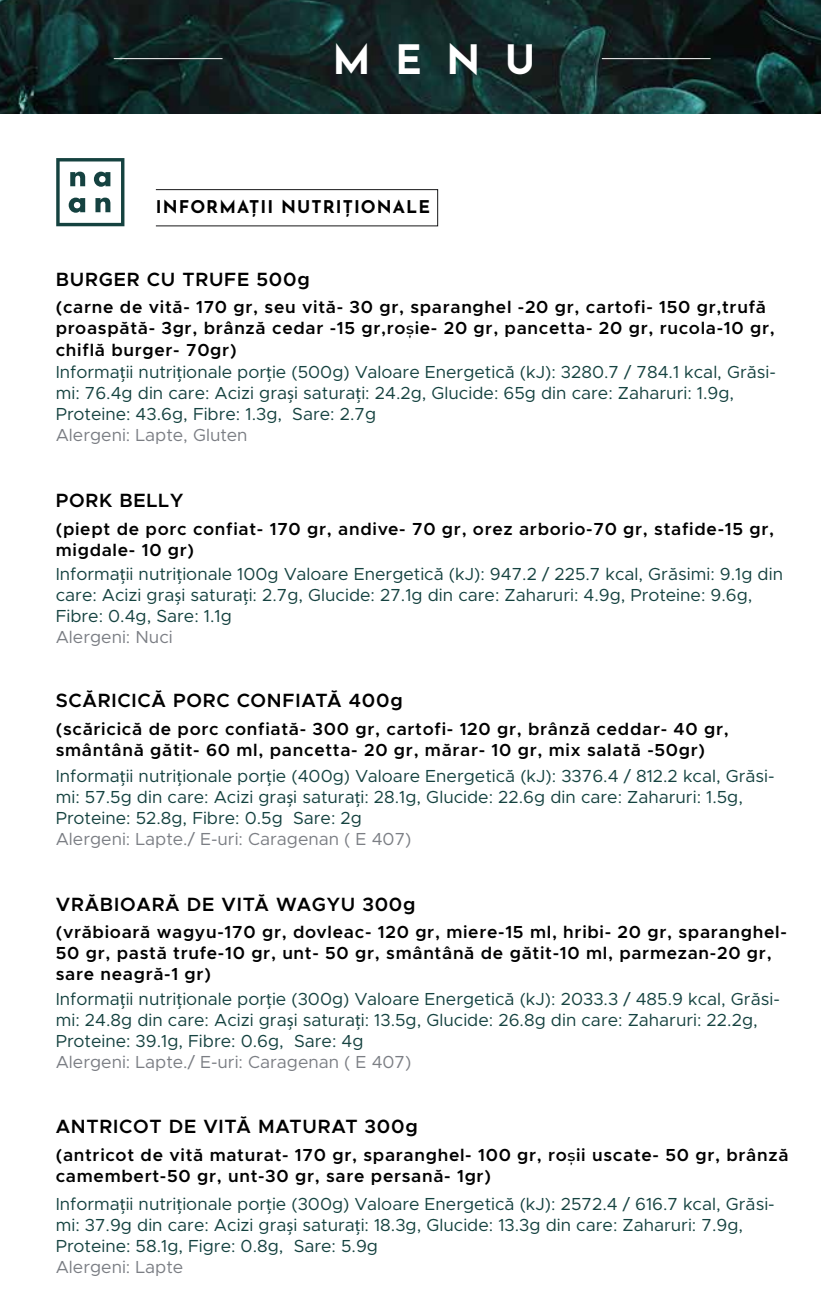
<style>
.page{position:relative;width:821px;height:1312px;background:#fff}
.page>*{position:absolute;margin:0;border:0;box-sizing:border-box;transform-origin:0 0}
.t1{font:700 40.43px "Josefin Sans";color:#fff}
.t2{font:600 19.25px "Metropolis";letter-spacing:.04em;color:#000}
.t3{font:17.5px/21px "Metropolis";color:#154240}
.t4{font:600 17.5px/21px "Metropolis";letter-spacing:.04em;color:#000}
.t5{font:17.5px "Metropolis";color:#7b7e84}
.t6{font:700 17.5px "Josefin Sans";letter-spacing:.06em;color:#000}
.s1{font-family:"Montserrat";font-weight:100;font-size:15.75px}
.s2{font-family:"Myriad Pro"}
</style>
<div class="page">
<img style="left:0;top:0;width:820px;height:114px">
<div style="left:156px;top:189px;width:282px;height:37px;border:1px solid #171819"></div>
<hr style="left:601px;top:58px;width:109px;height:1px;background:#fff">
<hr style="left:114px;top:58px;width:108px;height:1px;background:#fff">
<svg style="left:56px;top:158px;width:68px;height:68px"></svg>
<h1 class="t1" style="left:332px;top:30px;width:204px">MENU</h1>
<p class="t6" style="left:156px;top:194px;width:275px">INFORMAȚII NUTRIȚIONALE</p>
<p class="t2" style="left:56px;top:267px;width:255px">BURGER CU TRUFE 500g</p>
<p class="t4" style="left:56px;top:297px;width:720px">(carne de vită- 170 gr, seu vită- 30 gr, sparanghel -20 gr, cartofi- 150 gr,trufă proaspătă- 3gr, brânză cedar -15 gr,ro<span class="s1">ș</span>ie- 20 gr, pancetta- 20 gr, rucola-10 gr, chiflă burger- 70gr)</p>
<p class="t3" style="left:56px;top:362px;width:721px">Informa<span class="s2">ț</span>ii nutri<span class="s2">ț</span>ionale por<span class="s2">ț</span>ie (500g) Valoare Energetică (kJ): 3280.7 / 784.1 kcal, Grăsi&shy;mi: 76.4g din care: Acizi gra<span class="s2">ș</span>i satura<span class="s2">ț</span>i: 24.2g, Glucide: 65g din care: Zaharuri: 1.9g,<br>Proteine: 43.6g, Fibre: 1.3g, Sare: 2.7g</p>
<p class="t5" style="left:56px;top:424px;width:193px">Alergeni: Lapte, Gluten</p>
<p class="t2" style="left:56px;top:488px;width:129px">PORK BELLY</p>
<p class="t4" style="left:56px;top:518px;width:719px">(piept de porc confiat- 170 gr, andive- 70 gr, orez arborio-70 gr, stafide-15 gr, migdale- 10 gr)</p>
<p class="t3" style="left:56px;top:563px;width:728px">Informa<span class="s2">ț</span>ii nutri<span class="s2">ț</span>ionale 100g Valoare Energetică (kJ): 947.2 / 225.7 kcal, Grăsimi: 9.1g din care: Acizi gra<span class="s2">ș</span>i satura<span class="s2">ț</span>i: 2.7g, Glucide: 27.1g din care: Zaharuri: 4.9g, Proteine: 9.6g,<br>Fibre: 0.4g, Sare: 1.1g</p>
<p class="t5" style="left:56px;top:626px;width:118px">Alergeni: Nuci</p>
<p class="t2" style="left:56px;top:688px;width:348px">SCĂRICICĂ PORC CONFIATĂ 400g</p>
<p class="t4" style="left:56px;top:718px;width:674px">(scăricică de porc confiată- 300 gr, cartofi- 120 gr, brânză ceddar- 40 gr, smântână gătit- 60 ml, pancetta- 20 gr, mărar- 10 gr, mix salată -50gr)</p>
<p class="t3" style="left:56px;top:765px;width:720px">Informa<span class="s2">ț</span>ii nutri<span class="s2">ț</span>ionale por<span class="s2">ț</span>ie (400g) Valoare Energetică (kJ): 3376.4 / 812.2 kcal, Grăsi&shy;mi: 57.5g din care: Acizi gra<span class="s2">ș</span>i satura<span class="s2">ț</span>i: 28.1g, Glucide: 22.6g din care: Zaharuri: 1.5g,<br>Proteine: 52.8g, Fibre: 0.5g Sare: 2g</p>
<p class="t5" style="left:56px;top:828px;width:357px">Alergeni: Lapte./ E-uri: Caragenan ( E 407)</p>
<p class="t2" style="left:56px;top:891px;width:361px">VRĂBIOARĂ DE VITĂ WAGYU 300g</p>
<p class="t4" style="left:56px;top:921px;width:732px">(vrăbioară wagyu-170 gr, dovleac- 120 gr, miere-15 ml, hribi- 20 gr, sparanghel-<br>50 gr, pastă trufe-10 gr, unt- 50 gr, smântână de gătit-10 ml, parmezan-20 gr, sare neagră-1 gr)</p>
<p class="t3" style="left:56px;top:988px;width:725px">Informa<span class="s2">ț</span>ii nutri<span class="s2">ț</span>ionale por<span class="s2">ț</span>ie (300g) Valoare Energetică (kJ): 2033.3 / 485.9 kcal, Grăsi&shy;mi: 24.8g din care: Acizi gra<span class="s2">ș</span>i satura<span class="s2">ț</span>i: 13.5g, Glucide: 26.8g din care: Zaharuri: 22.2g,<br>Proteine: 39.1g, Fibre: 0.6g, Sare: 4g</p>
<p class="t5" style="left:56px;top:1050px;width:357px">Alergeni: Lapte./ E-uri: Caragenan ( E 407)</p>
<p class="t2" style="left:56px;top:1114px;width:363px">ANTRICOT DE VITĂ MATURAT 300g</p>
<p class="t4" style="left:56px;top:1144px;width:734px">(antricot de vită maturat- 170 gr, sparanghel- 100 gr, ro<span class="s1">ș</span>ii uscate- 50 gr, brânză camembert-50 gr, unt-30 gr, sare persană- 1gr)</p>
<p class="t3" style="left:56px;top:1193px;width:720px">Informa<span class="s2">ț</span>ii nutri<span class="s2">ț</span>ionale por<span class="s2">ț</span>ie (300g) Valoare Energetică (kJ): 2572.4 / 616.7 kcal, Grăsi&shy;mi: 37.9g din care: Acizi gra<span class="s2">ș</span>i satura<span class="s2">ț</span>i: 18.3g, Glucide: 13.3g din care: Zaharuri: 7.9g,<br>Proteine: 58.1g, Figre: 0.8g, Sare: 5.9g</p>
<p class="t5" style="left:56px;top:1255px;width:129px">Alergeni: Lapte</p>
</div>
